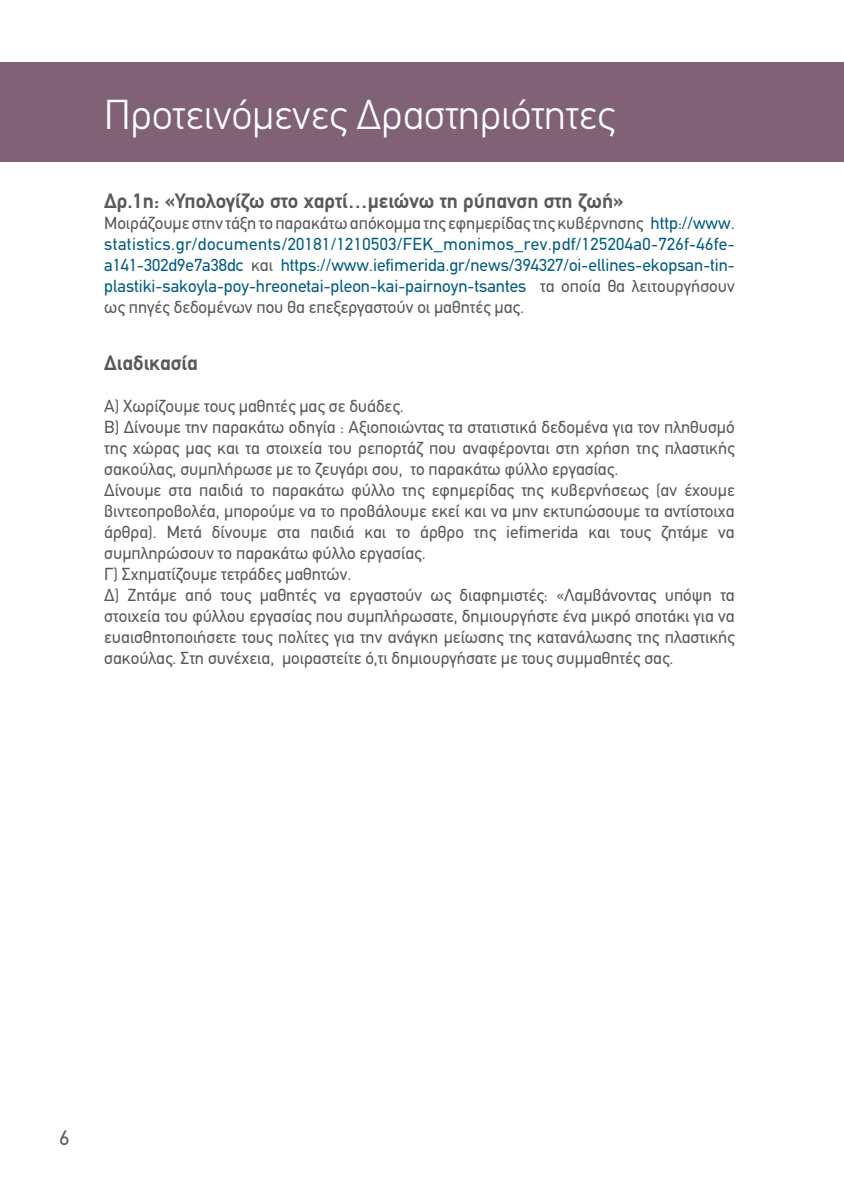
<style>
.page{position:relative;width:844px;height:1191px;background:#fff}
.page>*{position:absolute;margin:0;border:0;box-sizing:border-box;transform-origin:0 0}
.t1{font:300 42px "PF Din Text";color:#fff}
.t2{font:700 21px "PF Din Text";color:#58595b}
.t3{font:21px "PF Din Text";color:#58595b}
.t4{font:17.5px/21px "PF Din Text";color:#58595b}
.t5{font:17.5px/21px "PF Din Text";color:#005b7e;text-align:justify}
.s1{color:#58595b}
</style>
<div class="page">
<div style="left:0;top:62px;width:843px;height:99px;background:#806175"></div>
<h1 class="t1" style="left:104px;top:89px;width:512px">Προτεινόμενες Δραστηριότητες</h1>
<p class="t2" style="left:104px;top:189px;width:521px">Δρ.1η: «Υπολογίζω στο χαρτί…μειώνω τη ρύπανση στη ζωή»</p>
<p class="t5" style="left:104px;top:213px;width:632px"><span class="s1">Μοιράζουμε στην τάξη το παρακάτω απόκομμα της εφημερίδας της κυβέρνησης</span> http://www. statistics.gr/documents/20181/1210503/FEK_monimos_rev.pdf/125204a0-726f-46fe&shy;a141-302d9e7a38dc <span class="s1">και</span> https://www.iefimerida.gr/news/394327/oi-ellines-ekopsan-tin&shy;plastiki-sakoyla-poy-hreonetai-pleon-kai-pairnoyn-tsantes <span class="s1">τα οποία θα λειτουργήσουν ως πηγές δεδομένων που θα επεξεργαστούν οι μαθητές μας.</span></p>
<p class="t2" style="left:104px;top:351px;width:95px">Διαδικασία</p>
<p class="t4" style="left:104px;top:396px;width:632px">Α) Χωρίζουμε τους μαθητές μας σε δυάδες.<br>Β) Δίνουμε την παρακάτω οδηγία : Αξιοποιώντας τα στατιστικά δεδομένα για τον πληθυσμό της χώρας μας και τα στοιχεία του ρεπορτάζ που αναφέρονται στη χρήση της πλαστικής σακούλας, συμπλήρωσε με το ζευγάρι σου, το παρακάτω φύλλο εργασίας.<br>Δίνουμε στα παιδιά το παρακάτω φύλλο της εφημερίδας της κυβερνήσεως (αν έχουμε βιντεοπροβολέα, μπορούμε να το προβάλουμε εκεί και να μην εκτυπώσουμε τα αντίστοιχα άρθρα). Μετά δίνουμε στα παιδιά και το άρθρο της iefimerida και τους ζητάμε να συμπληρώσουν το παρακάτω φύλλο εργασίας.<br>Γ) Σχηματίζουμε τετράδες μαθητών.<br>Δ) Ζητάμε από τους μαθητές να εργαστούν ως διαφημιστές: «Λαμβάνοντας υπόψη τα στοιχεία του φύλλου εργασίας που συμπλήρωσατε, δημιουργήστε ένα μικρό σποτάκι για να ευαισθητοποιήσετε τους πολίτες για την ανάγκη μείωσης της κατανάλωσης της πλαστικής σακούλας. Στη συνέχεια, μοιραστείτε ό,τι δημιουργήσατε με τους συμμαθητές σας.</p>
<p class="t3" style="left:59px;top:1125px;width:11px">6</p>
</div>
